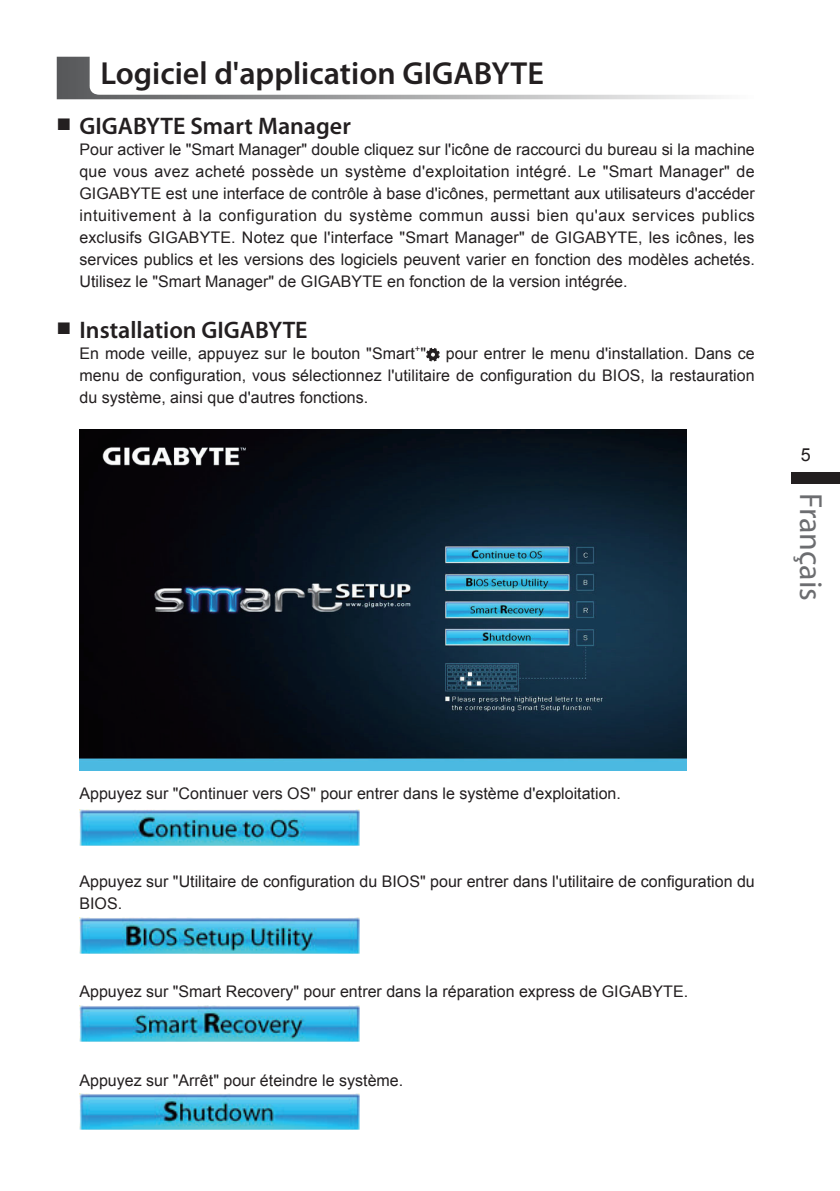
<style>
.page{position:relative;width:840px;height:1191px;background:#fff}
.page>*{position:absolute;margin:0;border:0;box-sizing:border-box;transform-origin:0 0}
.t1{font:600 32px "Myriad Pro";color:#231f20}
.t2{font:32px "Myriad Pro";color:#6c6d70}
.t3{font:600 24px "Myriad Pro";color:#231f20}
.t4{font:18px "Arial";color:#231f20}
.t5{font:16px/22px "Arial";color:#231f20}
.t6{font:9.4px "Arial";color:#231f20}
</style>
<div class="page">
<div style="left:791px;top:473px;width:48px;height:11px;background:#231f20"></div>
<svg style="left:426px;top:348px;width:13px;height:13px"></svg>
<img style="left:79px;top:429px;width:607px;height:342px">
<img style="left:79px;top:809px;width:281px;height:36px">
<img style="left:79px;top:917px;width:281px;height:36px">
<img style="left:79px;top:1005px;width:281px;height:36px">
<img style="left:79px;top:1093px;width:281px;height:36px">
<svg style="left:57px;top:57px;width:659px;height:42px"></svg>
<h1 class="t1" style="left:100px;top:52px;width:444px">Logiciel d'application GIGABYTE</h1>
<h2 class="t3" style="left:79px;top:110px;width:273px">GIGABYTE Smart Manager</h2>
<p class="t5" style="left:79px;top:139px;width:676px;text-align:justify">Pour activer le "Smart Manager" double cliquez sur l'icône de raccourci du bureau si la machine que vous avez acheté possède un système d'exploitation intégré. Le "Smart Manager" de GIGABYTE est une interface de contrôle à base d'icônes, permettant aux utilisateurs d'accéder intuitivement à la configuration du système commun aussi bien qu'aux services publics exclusifs GIGABYTE. Notez que l'interface "Smart Manager" de GIGABYTE, les icônes, les services publics et les versions des logiciels peuvent varier en fonction des modèles achetés.<br>Utilisez le "Smart Manager" de GIGABYTE en fonction de la version intégrée.</p>
<h2 class="t3" style="left:79px;top:314px;width:229px">Installation GIGABYTE</h2>
<p class="t5" style="left:79px;top:343px;width:676px">En mode veille, appuyez sur le bouton "Smart " pour entrer le menu d'installation. Dans ce</p>
<p class="t6" style="left:414px;top:342px;width:7px">+</p>
<p class="t5" style="left:79px;top:365px;width:676px">menu de configuration, vous sélectionnez l'utilitaire de configuration du BIOS, la restauration du système, ainsi que d'autres fonctions.</p>
<p class="t4" style="left:800px;top:443px;width:12px">5</p>
<h1 class="t2" style="left:830px;top:493px;width:110px;rotate:90deg">Français</h1>
<p class="t5" style="left:79px;top:783px;width:542px">Appuyez sur "Continuer vers OS" pour entrer dans le système d'exploitation.</p>
<p class="t5" style="left:79px;top:871px;width:676px">Appuyez sur "Utilitaire de configuration du BIOS" pour entrer dans l'utilitaire de configuration du<br>BIOS.</p>
<p class="t5" style="left:79px;top:981px;width:610px">Appuyez sur "Smart Recovery" pour entrer dans la réparation express de GIGABYTE.</p>
<p class="t5" style="left:79px;top:1069px;width:325px">Appuyez sur "Arrêt" pour éteindre le système.</p>
</div>
